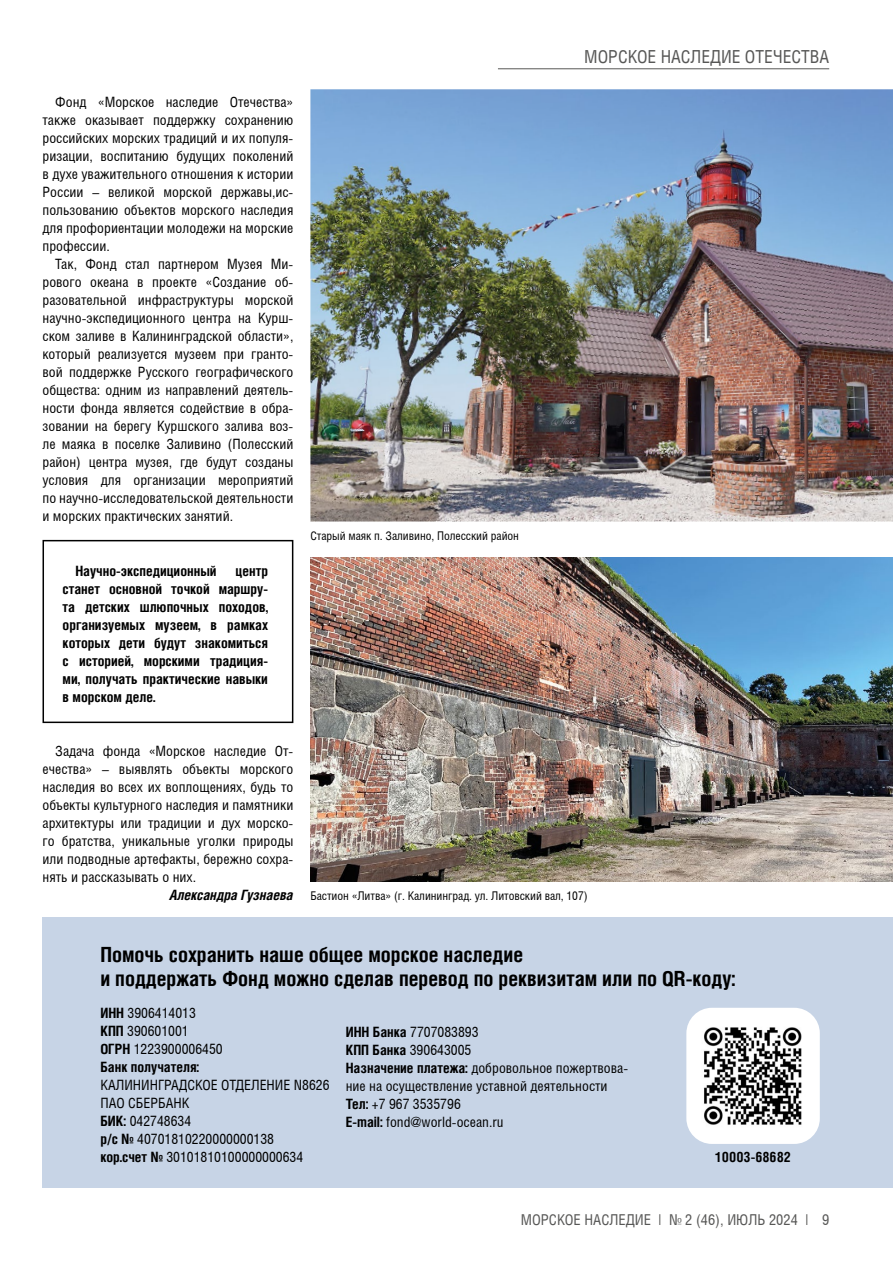
<style>
.page{position:relative;width:893px;height:1263px;background:#fff}
.page>*{position:absolute;margin:0;border:0;box-sizing:border-box;transform-origin:0 0}
.t1{font:700 21px/24px "Helios Cond";color:#000}
.t2{font:18px "Helios Cond";color:#575756}
.t3{font:15px "Helios Cond";color:#575756}
.t4{font:14.25px/18px "Helios Cond";color:#000;text-align:justify}
.t5{font:700 14.25px/18px "Helios Cond";color:#000;text-align:justify}
.t6{font:italic 700 14.25px "Helios Cond";color:#000}
.t7{font:12px "Helios Cond";letter-spacing:-.005em;color:#000}
.s1{font-weight:700}
</style>
<div class="page">
<hr style="left:498px;top:68px;width:331px;height:1px;background:#575756">
<div style="left:43px;top:540px;width:250px;height:183px;border:2px solid #000"></div>
<div style="left:43px;top:918px;width:850px;height:270px;background:#c7d4e6"></div>
<div style="left:686px;top:1008px;width:134px;height:136px;background:#fff;border-radius:26px"></div>
<img style="left:704px;top:1027px;width:98px;height:98px">
<img style="left:310px;top:89px;width:583px;height:432px">
<img style="left:310px;top:557px;width:583px;height:325px">
<p class="t4" style="left:43px;top:93px;width:252px;text-indent:13px">Фонд «Морское наследие Отечества» также оказывает поддержку сохранению российских морских традиций и их популя&shy;ризации, воспитанию будущих поколений в духе уважительного отношения к истории России – великой морской державы,ис&shy;пользованию объектов морского наследия для профориентации молодежи на морские профессии.</p>
<p class="t4" style="left:43px;top:255px;width:252px;text-indent:13px">Так, Фонд стал партнером Музея Ми&shy;рового океана в проекте «Создание об&shy;разовательной инфраструктуры морской научно-экспедиционного центра на Курш&shy;ском заливе в Калининградской области», который реализуется музеем при гранто&shy;вой поддержке Русского географического общества: одним из направлений деятель&shy;ности фонда является содействие в обра&shy;зовании на берегу Куршского залива воз&shy;ле маяка в поселке Заливино (Полесский район) центра музея, где будут созданы условия для организации мероприятий по научно-исследовательской деятельности и морских практических занятий.</p>
<p class="t5" style="left:75px;top:561px;width:143px">Научно-экспедиционный</p>
<p class="t5" style="left:63px;top:561px;width:207px;text-indent:173px">центр станет основной точкой маршру&shy;та детских шлюпочных походов, организуемых музеем, в рамках которых дети будут знакомиться с историей, морскими традиция&shy;ми, получать практические навыки в морском деле.</p>
<p class="t4" style="left:42px;top:741px;width:252px;text-indent:13px">Задача фонда «Морское наследие От&shy;ечества» – выявлять объекты морского наследия во всех их воплощениях, будь то объекты культурного наследия и памятники архитектуры или традиции и дух морско&shy;го братства, уникальные уголки природы или подводные артефакты, бережно сохра&shy;нять и рассказывать о них.</p>
<p class="t6" style="left:170px;top:886px;width:125px">Александра Гузнаева</p>
<p class="t2" style="left:584px;top:45px;width:247px">МОРСКОЕ НАСЛЕДИЕ ОТЕЧЕСТВА</p>
<p class="t7" style="left:310px;top:528px;width:210px">Старый маяк п. Заливино, Полесский район</p>
<p class="t7" style="left:310px;top:888px;width:279px">Бастион «Литва» (г. Калининград. ул. Литовский вал, 107)</p>
<h1 class="t1" style="left:100px;top:941px;width:637px">Помочь сохранить наше общее морское наследие<br>и поддержать Фонд можно сделав перевод по реквизитам или по QR-коду:</h1>
<p class="t4" style="left:100px;top:1004px;width:124px;text-align:left"><span class="s1">ИНН</span> 3906414013<br><span class="s1">КПП</span> 390601001<br><span class="s1">ОГРН</span> 1223900006450<br><span class="s1">Банк получателя:</span></p>
<p class="t4" style="left:100px;top:1076px;width:231px;text-align:left">КАЛИНИНГРАДСКОЕ ОТДЕЛЕНИЕ N8626<br>ПАО СБЕРБАНК<br><span class="s1">БИК:</span> 042748634<br><span class="s1">р/с №</span> 40701810220000000138<br><span class="s1">кор.счет №</span> 30101810100000000634</p>
<p class="t4" style="left:346px;top:1023px;width:284px;text-align:left"><span class="s1">ИНН Банка</span> 7707083893<br><span class="s1">КПП Банка</span> 390643005<br><span class="s1">Назначение платежа:</span> добровольное пожертвова&shy;ние на осуществление уставной деятельности<br><span class="s1">Тел:</span> +7 967 3535796<br><span class="s1">Е-mail:</span> fond@world-ocean.ru</p>
<p class="t5" style="left:715px;top:1148px;width:77px">10003-68682</p>
<p class="t3" style="left:521px;top:1210px;width:310px">МОРСКОЕ НАСЛЕДИЕ | № 2 (46), ИЮЛЬ 2024 | 9</p>
</div>
